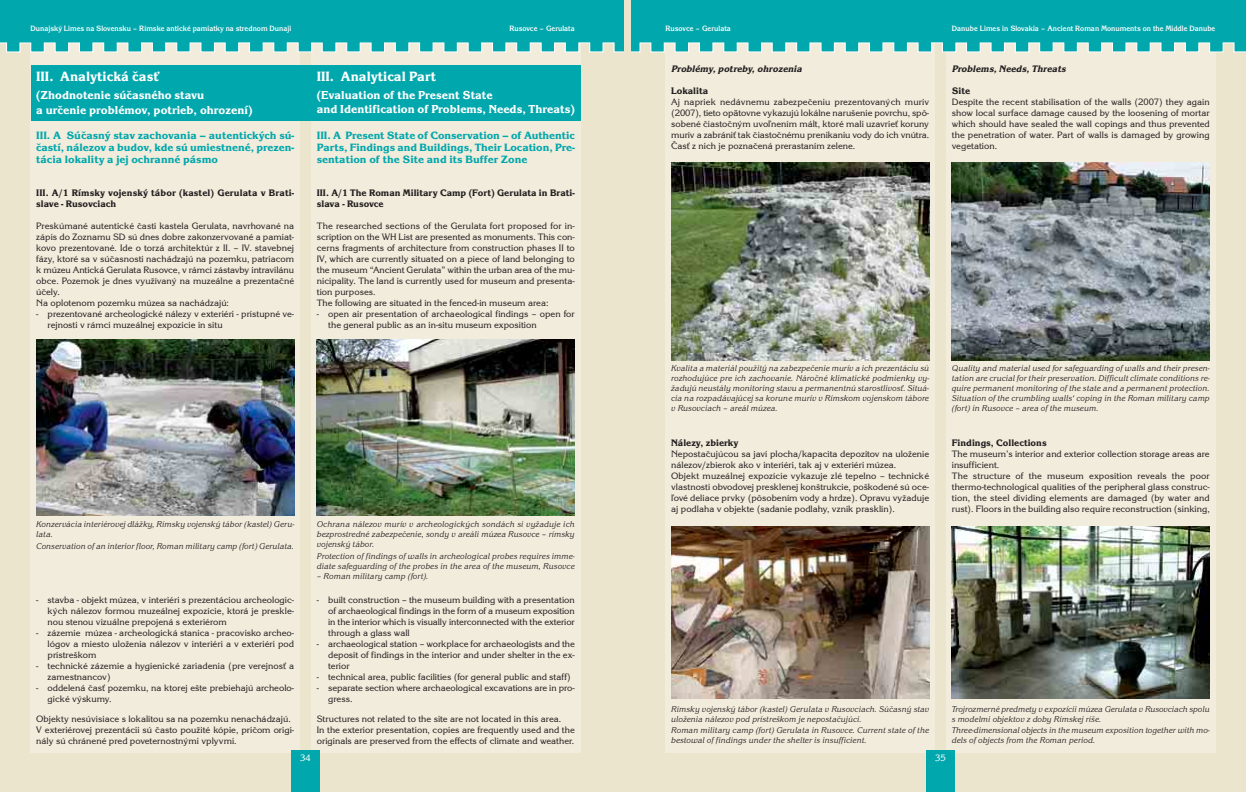
<style>
.page{position:relative;width:1247px;height:793px;background:#fff}
.page>*{position:absolute;margin:0;border:0;box-sizing:border-box;transform-origin:0 0}
.t1{font:800 14px "Korinna Itc TOT";color:#fff;scale:.96 1}
.t2{font:800 12px/13.7px "Korinna Itc TOT";color:#fff;scale:.96 1}
.t3{font:800 11px/12px "Korinna Itc TOT";color:#00a7ac;text-align:justify}
.t4{font:800 9.8px/11px "Korinna Itc TOT";color:#231f20;scale:.96 1}
.t5{font:italic 800 9.8px "Korinna Itc TOT";color:#231f20;scale:.96 1}
.t6{font:9.6px/11px "Korinna Itc TOT";color:#231f20}
.t7{font:9.6px "Korinna Itc TOT";color:#fff}
.t8{font:italic 8.7px/10px "Korinna Itc TOT";color:#231f20;scale:.95 1}
.t9{font:700 8px "Korinna Itc TOT";color:#fff;scale:.96 1}
</style>
<div class="page">
<div style="left:0;top:0;width:623px;height:792px;background:#ece5ce"></div>
<div style="left:311px;top:33px;width:269px;height:720px;background:#f2ecdc"></div>
<div style="left:31px;top:33px;width:269px;height:720px;background:#f2ecdc"></div>
<div style="left:623px;top:0;width:623px;height:792px;background:#ece5ce"></div>
<div style="left:946px;top:33px;width:269px;height:720px;background:#f2ecdc"></div>
<div style="left:666px;top:33px;width:269px;height:720px;background:#f2ecdc"></div>
<div style="left:291px;top:750px;width:29px;height:42px;background:#00a7ac"></div>
<img style="left:671px;top:162px;width:258px;height:199px">
<img style="left:952px;top:162px;width:258px;height:199px">
<div style="left:926px;top:750px;width:29px;height:42px;background:#00a7ac"></div>
<svg style="left:0;top:0;width:623px;height:52px;background:#17aeb1"></svg>
<svg style="left:632px;top:0;width:614px;height:52px;background:#17aeb1"></svg>
<img style="left:671px;top:526px;width:258px;height:173px">
<img style="left:952px;top:526px;width:258px;height:173px">
<div style="left:31px;top:66px;width:549px;height:55px;background:#00a7ac"></div>
<img style="left:36px;top:339px;width:258px;height:176px">
<img style="left:317px;top:339px;width:258px;height:176px">
<p class="t9" style="left:31px;top:26px;width:273px">Dunajský Limes na Slovensku – Rímske antické pamiatky na strednom Dunaji</p>
<p class="t9" style="left:509px;top:26px;width:70px">Rusovce – Gerulata</p>
<p class="t9" style="left:666px;top:26px;width:70px">Rusovce – Gerulata</p>
<p class="t9" style="left:952px;top:26px;width:276px">Danube Limes in Slovakia – Ancient Roman Monuments on the Middle Danube</p>
<h1 class="t1" style="left:36px;top:72px;width:130px">III. Analytická časť</h1>
<p class="t2" style="left:36px;top:89px;width:227px;line-height:15px">(Zhodnotenie súčasného stavu<br>a určenie problémov, potrieb, ohrození)</p>
<p class="t3" style="left:36px;top:131px;width:260px">III. A Súčasný stav zachovania – autentických sú&shy;častí, nálezov a budov, kde sú umiestnené, prezen&shy;tácia lokality a jej ochranné pásmo</p>
<p class="t4" style="left:36px;top:188px;width:270px">III. A/1 Rímsky vojenský tábor (kastel) Gerulata v Brati&shy;slave - Rusovciach</p>
<p class="t6" style="left:36px;top:221px;width:259px">Preskúmané autentické časti kastela Gerulata, navrhované na zápis do Zoznamu SD sú dnes dobre zakonzervované a pamiat&shy;kovo prezentované. Ide o torzá architektúr z II. – IV. stavebnej fázy, ktoré sa v súčasnosti nachádzajú na pozemku, patriacom k múzeu Antická Gerulata Rusovce, v rámci zástavby intravilánu obce. Pozemok je dnes využívaný na muzeálne a prezentačné účely.<br>Na oplotenom pozemku múzea sa nachádzajú:</p>
<p class="t6" style="left:48px;top:309px;width:248px;text-indent:-11px">- prezentované archeologické nálezy v exteriéri - prístupné ve&shy;rejnosti v rámci muzeálnej expozície in situ</p>
<h1 class="t1" style="left:317px;top:72px;width:126px">III. Analytical Part</h1>
<p class="t2" style="left:317px;top:90px;width:270px">(Evaluation of the Present State<br>and Identification of Problems, Needs, Threats)</p>
<p class="t3" style="left:317px;top:131px;width:259px">III. A Present State of Conservation – of Authentic Parts, Findings and Buildings, Their Location, Pre&shy;sentation of the Site and its Buffer Zone</p>
<p class="t4" style="left:317px;top:188px;width:270px">III. A/1 The Roman Military Camp (Fort) Gerulata in Brati&shy;slava - Rusovce</p>
<p class="t6" style="left:317px;top:221px;width:259px">The researched sections of the Gerulata fort proposed for in&shy;scription on the WH List are presented as monuments. This con&shy;cerns fragments of architecture from construction phases II to IV, which are currently situated on a piece of land belonging to the museum “Ancient Gerulata” within the urban area of the mu&shy;nicipality. The land is currently used for museum and presenta&shy;tion purposes.<br>The following are situated in the fenced-in museum area:</p>
<p class="t6" style="left:328px;top:309px;width:248px;text-indent:-11px">- open air presentation of archaeological findings – open for the general public as an in-situ museum exposition</p>
<p class="t8" style="left:36px;top:520px;width:273px">Konzervácia interiérovej dlážky, Rímsky vojenský tábor (kastel) Geru&shy;lata.</p>
<p class="t8" style="left:36px;top:542px;width:273px">Conservation of an interior floor, Roman military camp (fort) Gerulata.</p>
<p class="t6" style="left:48px;top:595px;width:248px;text-align:justify;text-indent:-11px">- stavba - objekt múzea, v interiéri s prezentáciou archeologic&shy;kých nálezov formou muzeálnej expozície, ktorá je preskle&shy;nou stenou vizuálne prepojená s exteriérom</p>
<p class="t6" style="left:48px;top:628px;width:248px;text-align:justify;text-indent:-11px">- zázemie múzea - archeologická stanica - pracovisko archeo&shy;lógov a miesto uloženia nálezov v interiéri a v exteriéri pod prístreškom</p>
<p class="t6" style="left:48px;top:661px;width:248px;text-indent:-11px">- technické zázemie a hygienické zariadenia (pre verejnosť a zamestnancov)</p>
<p class="t6" style="left:48px;top:683px;width:248px;text-indent:-11px">- oddelená časť pozemku, na ktorej ešte prebiehajú archeolo&shy;gické výskumy.</p>
<p class="t6" style="left:36px;top:714px;width:259px">Objekty nesúvisiace s lokalitou sa na pozemku nenachádzajú.<br>V exteriérovej prezentácii sú často použité kópie, pričom origi&shy;nály sú chránené pred poveternostnými vplyvmi.</p>
<p class="t8" style="left:317px;top:520px;width:273px;text-align:justify">Ochrana nálezov murív v archeologických sondách si vyžaduje ich bezprostredné zabezpečenie, sondy v areáli múzea Rusovce – rímsky vojenský tábor.</p>
<p class="t8" style="left:317px;top:552px;width:273px">Protection of findings of walls in archeological probes requires imme&shy;diate safeguarding of the probes in the area of the museum, Rusovce</p>
<p class="t8" style="left:317px;top:572px;width:119px">– Roman military camp (fort).</p>
<p class="t6" style="left:328px;top:595px;width:248px;text-align:justify;text-indent:-11px">- built construction – the museum building with a presentation of archaeological findings in the form of a museum exposition in the interior which is visually interconnected with the exterior through a glass wall</p>
<p class="t6" style="left:328px;top:639px;width:248px;text-align:justify;text-indent:-11px">- archaeological station – workplace for archaeologists and the deposit of findings in the interior and under shelter in the ex&shy;terior</p>
<p class="t6" style="left:317px;top:672px;width:255px">- technical area, public facilities (for general public and staff)</p>
<p class="t6" style="left:328px;top:683px;width:248px;text-indent:-11px">- separate section where archaeological excavations are in pro&shy;gress.</p>
<p class="t6" style="left:317px;top:714px;width:259px">Structures not related to the site are not located in this area.<br>In the exterior presentation, copies are frequently used and the originals are preserved from the effects of climate and weather.</p>
<p class="t7" style="left:300px;top:755px;width:12px">34</p>
<p class="t5" style="left:671px;top:66px;width:140px">Problémy, potreby, ohrozenia</p>
<p class="t4" style="left:671px;top:87px;width:40px">Lokalita</p>
<p class="t6" style="left:671px;top:98px;width:259px;text-align:justify">Aj napriek nedávnemu zabezpečeniu prezentovaných murív (2007), tieto opätovne vykazujú lokálne narušenie povrchu, spô&shy;sobené čiastočným uvoľnením mált, ktoré mali uzavrieť koruny murív a zabrániť tak čiastočnému prenikaniu vody do ich vnútra.<br>Časť z nich je poznačená prerastaním zelene.</p>
<p class="t5" style="left:952px;top:66px;width:122px">Problems, Needs, Threats</p>
<p class="t4" style="left:952px;top:87px;width:21px">Site</p>
<p class="t6" style="left:952px;top:98px;width:259px;text-align:justify">Despite the recent stabilisation of the walls (2007) they again show local surface damage caused by the loosening of mortar which should have sealed the wall copings and thus prevented the penetration of water. Part of walls is damaged by growing vegetation.</p>
<p class="t8" style="left:671px;top:364px;width:273px;text-align:justify">Kvalita a materiál použitý na zabezpečenie murív a ich prezentáciu sú rozhodujúce pre ich zachovanie. Náročné klimatické podmienky vy&shy;žadujú neustály monitoring stavu a permanentnú starostlivosť. Situá&shy;cia na rozpadávajúcej sa korune murív v Rímskom vojenskom tábore v Rusovciach – areál múzea.</p>
<p class="t4" style="left:671px;top:439px;width:72px">Nálezy, zbierky</p>
<p class="t6" style="left:671px;top:450px;width:259px">Nepostačujúcou sa javí plocha/kapacita depozitov na uloženie nálezov/zbierok ako v interiéri, tak aj v exteriéri múzea.<br>Objekt muzeálnej expozície vykazuje zlé tepelno – technické vlastnosti obvodovej presklenej konštrukcie, poškodené sú oce&shy;ľové deliace prvky (pôsobením vody a hrdze). Opravu vyžaduje aj podlaha v objekte (sadanie podlahy, vznik prasklín).</p>
<p class="t8" style="left:952px;top:364px;width:273px;text-align:justify">Quality and material used for safeguarding of walls and their presen&shy;tation are crucial for their preservation. Difficult climate conditions re&shy;quire permanent monitoring of the state and a permanent protection.<br>Situation of the crumbling walls‘ coping in the Roman military camp (fort) in Rusovce – area of the museum.</p>
<p class="t4" style="left:952px;top:439px;width:100px">Findings, Collections</p>
<p class="t6" style="left:952px;top:450px;width:259px">The museum’s interior and exterior collection storage areas are insufficient.<br>The structure of the museum exposition reveals the poor thermo-technological qualities of the peripheral glass construc&shy;tion, the steel dividing elements are damaged (by water and rust). Floors in the building also require reconstruction (sinking,</p>
<p class="t8" style="left:671px;top:705px;width:273px">Rímsky vojenský tábor (kastel) Gerulata v Rusovciach. Súčasný stav uloženia nálezov pod prístreškom je nepostačujúci.</p>
<p class="t8" style="left:671px;top:726px;width:273px">Roman military camp (fort) Gerulata in Rusovce. Current state of the bestowal of findings under the shelter is insufficient.</p>
<p class="t8" style="left:952px;top:705px;width:273px">Trojrozmerné predmety v expozícii múzea Gerulata v Rusovciach spolu s modelmi objektov z doby Rímskej ríše.</p>
<p class="t8" style="left:952px;top:726px;width:273px">Three-dimensional objects in the museum exposition together with mo&shy;dels of objects from the Roman period.</p>
<p class="t7" style="left:935px;top:755px;width:12px">35</p>
</div>
